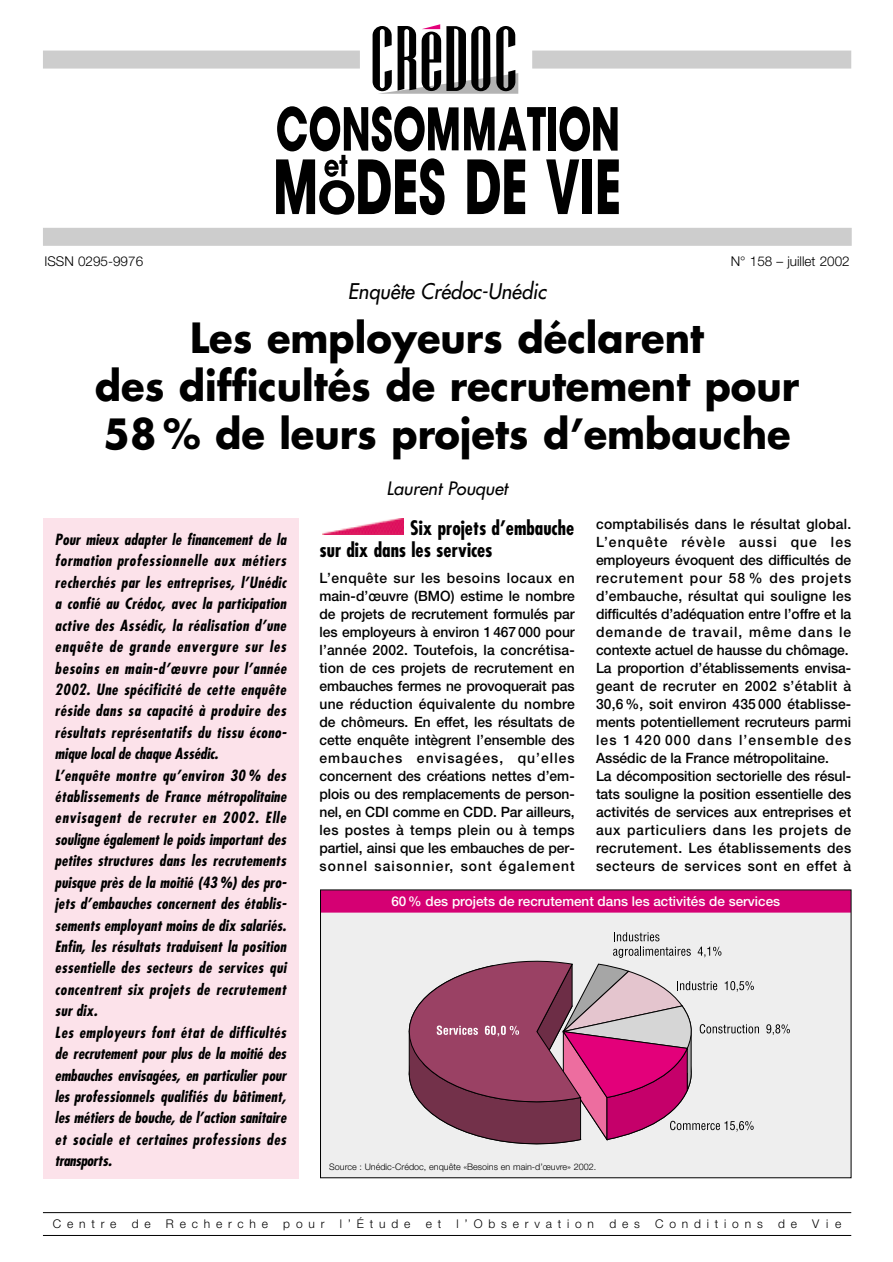
<style>
.page{position:relative;width:893px;height:1262px;background:#fff}
.page>*{position:absolute;margin:0;border:0;box-sizing:border-box;transform-origin:0 0}
.t1{font:700 40.5px/48px "Futura";color:#000;text-align:center;scale:.95 1}
.t2{font:italic 21px "Futura";color:#000;scale:.95 1}
.t3{font:700 condensed 19.5px/22.5px "Futura";color:#000}
.t4{font:italic 18px "Futura";color:#000}
.t5{font:italic 700 condensed 15px/21.5px "Futura";letter-spacing:.02em;color:#000}
.t6{font:500 14.25px/18px "Helvetica Neue";letter-spacing:.01em;color:#000;text-align:justify}
.t7{font:500 13.5px "Helvetica Neue";color:#fff}
.t8{font:300 13.5px "Helvetica Neue";color:#000}
.t9{font:300 12px "Helvetica Neue";letter-spacing:.485em;color:#000}
.t10{font:300 9px "Helvetica Neue";color:#000}
</style>
<div class="page">
<img style="left:322px;top:519px;width:81px;height:15px">
<hr style="left:43px;top:1212px;width:808px;height:1px;background:#000">
<hr style="left:43px;top:1235px;width:808px;height:1px;background:#000">
<svg style="left:372px;top:24px;width:146px;height:70px"></svg>
<div style="left:43px;top:51px;width:317px;height:18px;background:#cdcdcd"></div>
<div style="left:532px;top:51px;width:319px;height:18px;background:#cdcdcd"></div>
<svg style="left:464px;top:107px;width:82px;height:44px"></svg>
<div style="left:548px;top:107px;width:7px;height:44px;background:#000"></div>
<svg style="left:559px;top:106px;width:58px;height:45px"></svg>
<svg style="left:467px;top:159px;width:58px;height:55px"></svg>
<svg style="left:546px;top:159px;width:33px;height:55px"></svg>
<div style="left:582px;top:159px;width:10px;height:55px;background:#000"></div>
<svg style="left:598px;top:159px;width:20px;height:55px"></svg>
<svg style="left:276px;top:106px;width:182px;height:109px"></svg>
<div style="left:43px;top:228px;width:808px;height:18px;background:#cdcdcd"></div>
<div style="left:43px;top:518px;width:255px;height:660px;background:#fce2ea"></div>
<div style="left:320px;top:890px;width:531px;height:287px;background:#eee"></div>
<div style="left:321px;top:890px;width:529px;height:22px;background:#d50073"></div>
<svg style="left:766px;top:1024px;width:23px;height:11px"></svg>
<svg style="left:409px;top:932px;width:350px;height:213px"></svg>
<p class="t8" style="left:44px;top:257px;width:100px">ISSN 0295-9976</p>
<p class="t8" style="left:730px;top:257px;width:120px">N° 158 – juillet 2002</p>
<h2 class="t2" style="left:348px;top:281px;width:210px">Enquête Crédoc-Unédic</h2>
<h1 class="t1" style="left:95px;top:318px;width:742px">Les employeurs déclarent<br>des difficultés de recrutement pour<br>58 % de leurs projets d’embauche</h1>
<p class="t5" style="left:55px;top:530px;width:233px">Pour mieux adapter le financement de la formation professionnelle aux métiers recherchés par les entreprises, l’Unédic a confié au Crédoc, avec la participation active des Assédic, la réalisation d’une enquête de grande envergure sur les besoins en main-d’œuvre pour l’année 2002. Une spécificité de cette enquête réside dans sa capacité à produire des résultats représentatifs du tissu écono&shy;mique local de chaque Assédic.<br>L’enquête montre qu’environ 30 % des établissements de France métropolitaine envisagent de recruter en 2002. Elle souligne également le poids important des petites structures dans les recrutements puisque près de la moitié (43 %) des pro&shy;jets d’embauches concernent des établis&shy;sements employant moins de dix salariés.<br>Enfin, les résultats traduisent la position essentielle des secteurs de services qui concentrent six projets de recrutement sur dix.<br>Les employeurs font état de difficultés de recrutement pour plus de la moitié des embauches envisagées, en particulier pour les professionnels qualifiés du bâtiment, les métiers de bouche, de l’action sanitaire et sociale et certaines professions des transports.</p>
<p class="t4" style="left:386px;top:479px;width:122px">Laurent Pouquet</p>
<h3 class="t3" style="left:319px;top:518px;width:256px;text-indent:91px">Six projets d’embauche sur dix dans les services</h3>
<p class="t6" style="left:319px;top:570px;width:257px">L’enquête sur les besoins locaux en main-d’œuvre (BMO) estime le nombre de projets de recrutement formulés par les employeurs à environ 1467000 pour l’année 2002. Toutefois, la concrétisa&shy;tion de ces projets de recrutement en embauches fermes ne provoquerait pas une réduction équivalente du nombre de chômeurs. En effet, les résultats de cette enquête intègrent l’ensemble des embauches envisagées, qu’elles concernent des créations nettes d’em&shy;plois ou des remplacements de person&shy;nel, en CDI comme en CDD. Par ailleurs, les postes à temps plein ou à temps partiel, ainsi que les embauches de per&shy;sonnel saisonnier, sont également</p>
<p class="t6" style="left:596px;top:516px;width:257px;text-align:left">comptabilisés dans le résultat global.<br>L’enquête révèle aussi que les employeurs évoquent des difficultés de recrutement pour 58 % des projets d’embauche, résultat qui souligne les difficultés d’adéquation entre l’offre et la demande de travail, même dans le contexte actuel de hausse du chômage.<br>La proportion d’établissements envisa&shy;geant de recruter en 2002 s’établit à 30,6 %, soit environ 435 000 établisse&shy;ments potentiellement recruteurs parmi les 1 420 000 dans l’ensemble des Assédic de la France métropolitaine.<br>La décomposition sectorielle des résul&shy;tats souligne la position essentielle des activités de services aux entreprises et aux particuliers dans les projets de recrutement. Les établissements des secteurs de services sont en effet à</p>
<p class="t7" style="left:391px;top:896px;width:390px">60 % des projets de recrutement dans les activités de services</p>
<p class="t10" style="left:329px;top:1163px;width:268px">Source : Unédic-Crédoc, enquête «Besoins en main-d’œuvre» 2002.</p>
<p class="t9" style="left:53px;top:1219px;width:65px">Centre</p>
<p class="t9" style="left:132px;top:1219px;width:20px">d e</p>
<p class="t9" style="left:166px;top:1219px;width:104px">Recherche</p>
<p class="t9" style="left:283px;top:1219px;width:43px">pour</p>
<p class="t9" style="left:340px;top:1219px;width:72px">l’Étude</p>
<p class="t9" style="left:426px;top:1219px;width:17px">e t</p>
<p class="t9" style="left:456px;top:1219px;width:139px">l’Observation</p>
<p class="t9" style="left:609px;top:1219px;width:32px">des</p>
<p class="t9" style="left:655px;top:1219px;width:109px">Conditions</p>
<p class="t9" style="left:778px;top:1219px;width:20px">d e</p>
<p class="t9" style="left:812px;top:1219px;width:30px">Vie</p>
</div>
